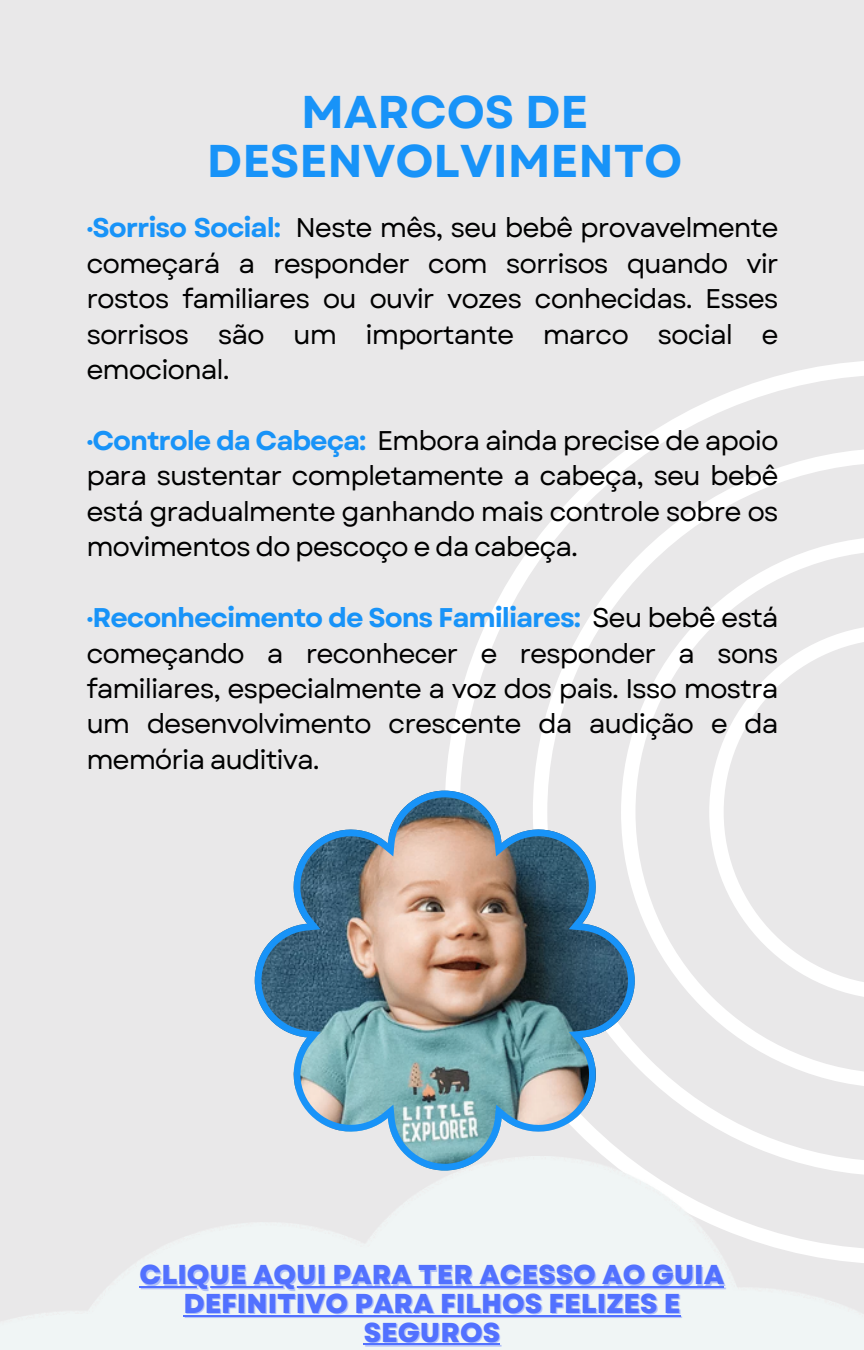
<style>
.page{position:relative;width:864px;height:1350px;background:#fff}
.page>*{position:absolute;margin:0;border:0;box-sizing:border-box;transform-origin:0 0}
.t1{font:700 45.9px/49.1px "Garet";color:#1893f8;text-align:center}
.t2{font:800 27.22px/28.8px "Garet";color:#5271ff;text-align:center}
.t3{font:27px/35.6px "Garet";letter-spacing:-.04em;color:#000;text-align:justify}
.s1{font-weight:700;color:#1893f8}
</style>
<div class="page">
<img style="left:0;top:0;width:864px;height:1350px">
<hr style="left:140px;top:1286px;width:584px;height:2px;background:#5271ff">
<hr style="left:183px;top:1315px;width:498px;height:1px;background:#5271ff">
<hr style="left:364px;top:1343px;width:136px;height:2px;background:#5271ff">
<h1 class="t1" style="left:207px;top:88px;width:477px">MARCOS DE<br>DESENVOLVIMENTO</h1>
<p class="t3" style="left:86px;top:210px;width:694px"><span class="s1">·Sorriso Social:</span> Neste mês, seu bebê provavelmente começará a responder com sorrisos quando vir rostos familiares ou ouvir vozes conhecidas. Esses sorrisos são um importante marco social e emocional.</p>
<p class="t3" style="left:86px;top:423px;width:694px"><span class="s1">·Controle da Cabeça:</span> Embora ainda precise de apoio para sustentar completamente a cabeça, seu bebê está gradualmente ganhando mais controle sobre os</p>
<p class="t3" style="left:86px;top:529px;width:493px">movimentos do pescoço e da cabeça.</p>
<p class="t3" style="left:86px;top:600px;width:694px"><span class="s1">·Reconhecimento de Sons Familiares:</span> Seu bebê está começando a reconhecer e responder a sons</p>
<p class="t3" style="left:86px;top:671px;width:694px">familiares, especialmente a voz dos pais. Isso mostra um desenvolvimento crescente da audição e da memória auditiva.</p>
<p class="t2" style="left:140px;top:1261px;width:586px">CLIQUE AQUI PARA TER ACESSO AO GUIA</p>
<h2 class="t2" style="left:183px;top:1289px;width:499px">DEFINITIVO PARA FILHOS FELIZES E<br>SEGUROS</h2>
</div>
